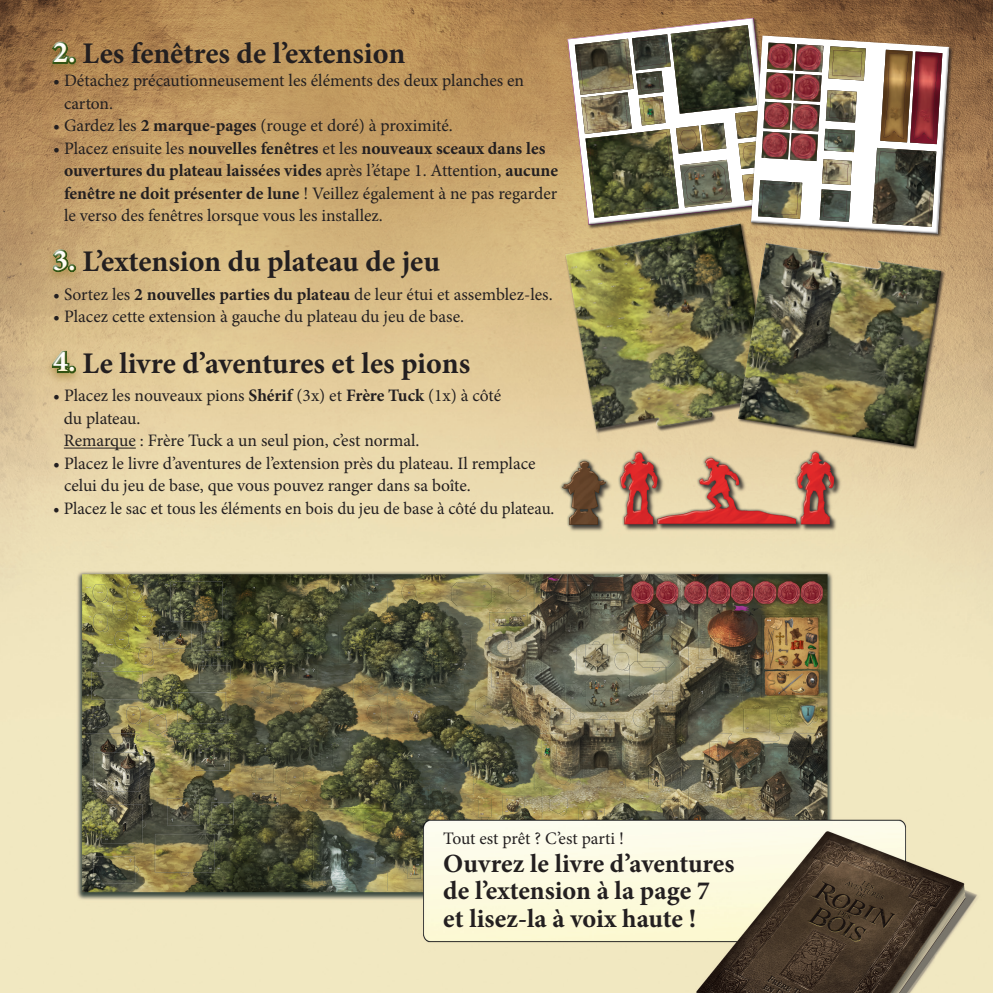
<style>
.page{position:relative;width:993px;height:993px;background:#fff}
.page>*{position:absolute;margin:0;border:0;box-sizing:border-box;transform-origin:0 0}
.t1{font:700 30px "Minion Pro";color:#231f20}
.t2{font:700 26.25px/27.5px "Minion Pro";color:#231f20}
.t3{font:17.5px/22.5px "Minion Pro";color:#231f20}
.s1{color:#335717}
.s2{font-weight:700}
</style>
<div class="page">
<img style="left:0;top:0;width:992px;height:992px">
<svg style="left:563px;top:222px;width:210px;height:215px"></svg>
<img style="left:565px;top:16px;width:210px;height:210px">
<div style="left:750px;top:35px;width:202px;height:203px;background:#231f20;opacity:.75"></div>
<img style="left:749px;top:34px;width:201px;height:201px">
<img style="left:736px;top:241px;width:206px;height:206px">
<img style="left:535px;top:437px;width:328px;height:102px">
<hr style="left:64px;top:447px;width:72px;height:1px;background:#231f20">
<div style="left:45px;top:38px;width:38px;height:38px;background:#927127;opacity:.5"></div>
<div style="left:44px;top:34px;width:37px;height:35px;background:#fff;opacity:.75"></div>
<div style="left:46px;top:40px;width:37px;height:32px;background:#ffe694;opacity:.5"></div>
<div style="left:45px;top:245px;width:38px;height:38px;background:#c9ab78"></div>
<div style="left:45px;top:242px;width:36px;height:33px;background:#c5a372"></div>
<div style="left:47px;top:247px;width:36px;height:32px;background:#ffe694;opacity:.5"></div>
<div style="left:44px;top:347px;width:39px;height:37px;background:#dfc695"></div>
<div style="left:44px;top:343px;width:37px;height:35px;background:#dcc290"></div>
<div style="left:46px;top:346px;width:37px;height:35px;background:#ffe694;opacity:.5"></div>
<p class="t1" style="left:53px;top:33px;width:353px"><span class="s1">2.</span> Les fenêtres de l’extension</p>
<p class="t3" style="left:64px;top:69px;width:461px;text-indent:-11px">• Détachez précautionneusement les éléments des deux planches en carton.</p>
<p class="t3" style="left:53px;top:114px;width:401px">• Gardez les <span class="s2">2 marque-pages</span> (rouge et doré) à proximité.</p>
<p class="t3" style="left:64px;top:137px;width:495px;text-indent:-11px">• Placez ensuite les <span class="s2">nouvelles fenêtres</span> et les <span class="s2">nouveaux sceaux dans les ouvertures du plateau laissées vides</span> après l’étape 1. Attention, <span class="s2">aucune fenêtre ne doit présenter de lune</span> ! Veillez également à ne pas regarder le verso des fenêtres lorsque vous les installez.</p>
<p class="t1" style="left:53px;top:240px;width:388px"><span class="s1">3.</span> L’extension du plateau de jeu</p>
<p class="t3" style="left:53px;top:283px;width:501px">• Sortez les <span class="s2">2 nouvelles parties du plateau</span> de leur étui et assemblez-les.</p>
<p class="t3" style="left:53px;top:305px;width:412px">• Placez cette extension à gauche du plateau du jeu de base.</p>
<p class="t1" style="left:53px;top:341px;width:418px"><span class="s1">4.</span> Le livre d’aventures et les pions</p>
<p class="t3" style="left:53px;top:384px;width:449px">• Placez les nouveaux pions <span class="s2">Shérif</span> (3x) et <span class="s2">Frère Tuck</span> (1x) à côté</p>
<p class="t3" style="left:64px;top:407px;width:78px">du plateau.</p>
<p class="t3" style="left:64px;top:429px;width:357px">Remarque : Frère Tuck a un seul pion, c’est normal.</p>
<p class="t3" style="left:64px;top:452px;width:473px;text-indent:-11px">• Placez le livre d’aventures de l’extension près du plateau. Il remplace celui du jeu de base, que vous pouvez ranger dans sa boîte.</p>
<p class="t3" style="left:53px;top:497px;width:502px">• Placez le sac et tous les éléments en bois du jeu de base à côté du plateau.</p>
<p class="t3" style="left:443px;top:827px;width:182px">Tout est prêt ? C’est parti !</p>
<p class="t2" style="left:443px;top:849px;width:292px">Ouvrez le livre d’aventures de l’extension à la page 7 et lisez-la à voix haute !</p>
</div>
